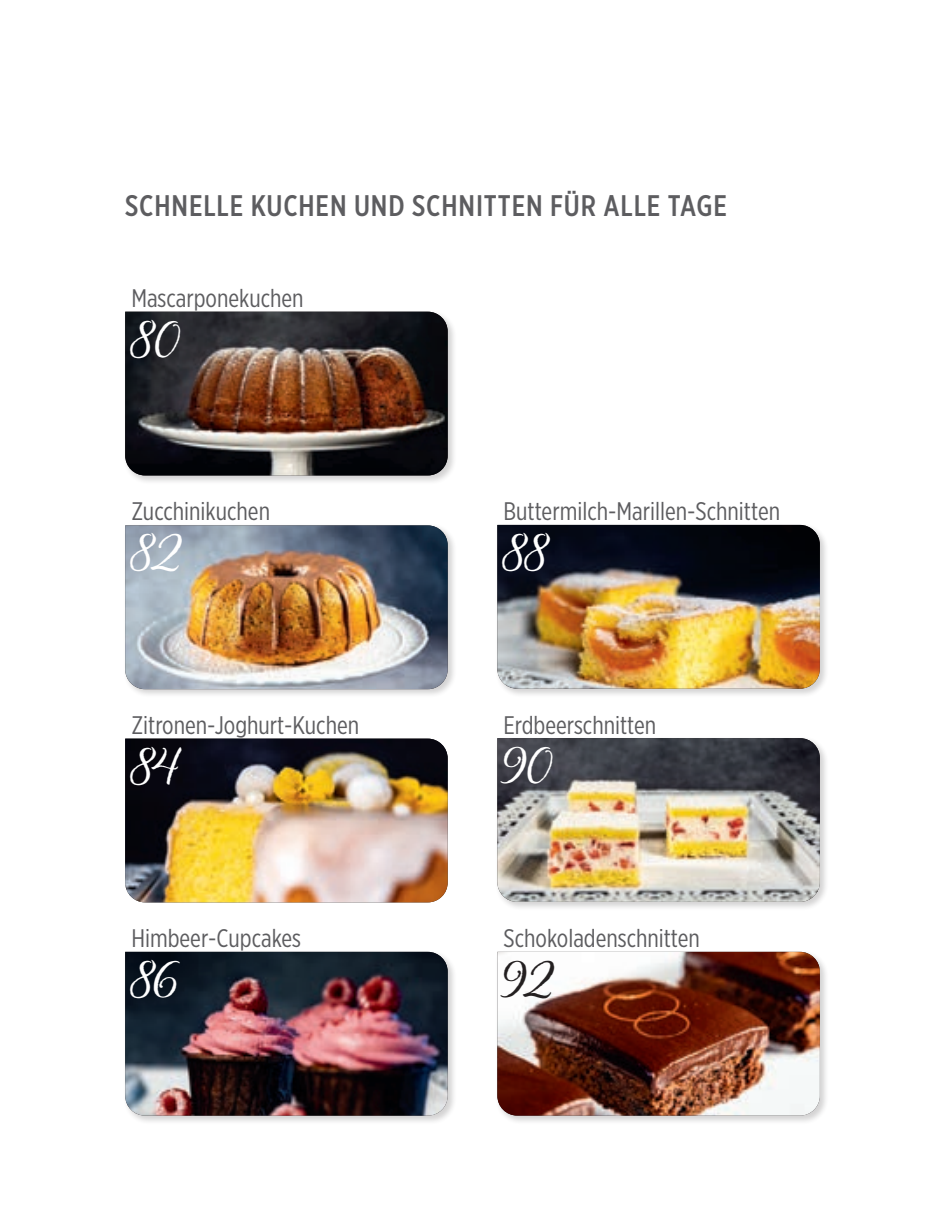
<style>
.page{position:relative;width:944px;height:1216px;background:#fff}
.page>*{position:absolute;margin:0;border:0;box-sizing:border-box;transform-origin:0 0}
.t1{font:49px "Alana";letter-spacing:-.015em;color:#fff}
.t2{font:49px "Alana";color:#231f20}
.t3{font:500 29.75px "Gotham X Narrow";letter-spacing:.03em;color:#5d5d60}
.t4{font:25.38px "Gotham X Narrow";color:#5d5d60}
</style>
<div class="page">
<img style="left:125px;top:738px;width:323px;height:164px">
<div style="left:123px;top:310px;width:334px;height:174px;background:#231f20;opacity:.2"></div>
<img style="left:125px;top:312px;width:323px;height:163px">
<div style="left:123px;top:523px;width:334px;height:175px;background:#231f20;opacity:.2"></div>
<img style="left:125px;top:525px;width:323px;height:164px">
<div style="left:123px;top:950px;width:334px;height:174px;background:#231f20;opacity:.2"></div>
<img style="left:125px;top:952px;width:323px;height:163px">
<div style="left:495px;top:523px;width:334px;height:174px;background:#231f20;opacity:.2"></div>
<img style="left:497px;top:525px;width:323px;height:163px">
<div style="left:495px;top:736px;width:334px;height:175px;background:#231f20;opacity:.2"></div>
<img style="left:497px;top:738px;width:323px;height:164px">
<div style="left:495px;top:950px;width:334px;height:174px;background:#231f20;opacity:.2"></div>
<img style="left:497px;top:952px;width:323px;height:163px">
<p class="t3" style="left:125px;top:188px;width:603px">SCHNELLE KUCHEN UND SCHNITTEN FÜR ALLE TAGE</p>
<p class="t4" style="left:131px;top:283px;width:174px">Mascarponekuchen</p>
<h1 class="t1" style="left:131px;top:311px;width:51px">80</h1>
<p class="t4" style="left:131px;top:496px;width:140px">Zucchinikuchen</p>
<p class="t4" style="left:503px;top:496px;width:278px">Buttermilch-Marillen-Schnitten</p>
<h1 class="t1" style="left:131px;top:524px;width:51px">82</h1>
<h1 class="t1" style="left:503px;top:524px;width:47px">88</h1>
<p class="t4" style="left:131px;top:710px;width:229px">Zitronen-Joghurt-Kuchen</p>
<p class="t4" style="left:503px;top:709px;width:154px">Erdbeerschnitten</p>
<h1 class="t1" style="left:131px;top:738px;width:46px">84</h1>
<h1 class="t1" style="left:503px;top:738px;width:51px">90</h1>
<p class="t4" style="left:131px;top:923px;width:171px">Himbeer-Cupcakes</p>
<p class="t4" style="left:503px;top:922px;width:198px">Schokoladenschnitten</p>
<h1 class="t1" style="left:131px;top:951px;width:48px">86</h1>
<h1 class="t2" style="left:503px;top:951px;width:51px">92</h1>
</div>
